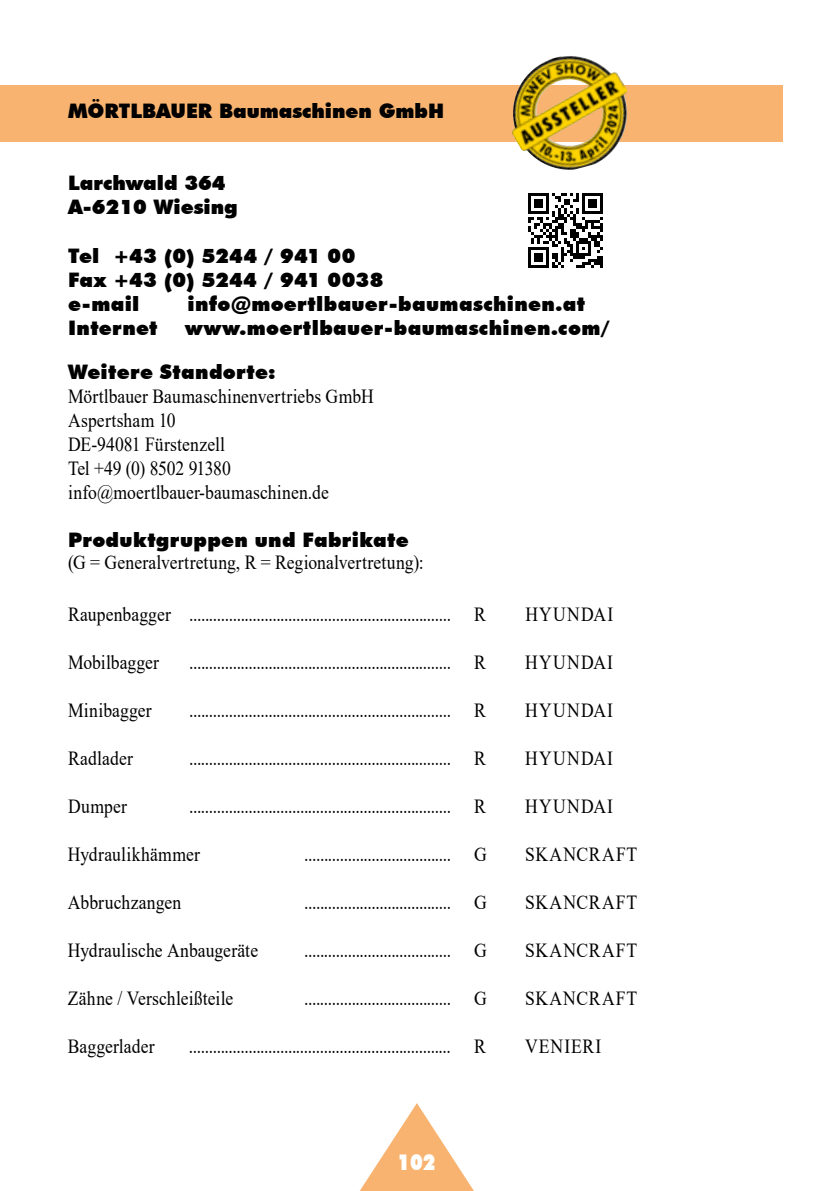
<style>
.page{position:relative;width:834px;height:1191px;background:#fff}
.page>*{position:absolute;margin:0;border:0;box-sizing:border-box;transform-origin:0 0}
.t1{font:900 22px "Futura BT";color:#fff;scale:.85 1}
.t2{font:20px/24px "Times New Roman";letter-spacing:.01em;color:#000;scale:.88 1}
.t3{font:900 20px/24.2px "Futura BT";letter-spacing:.015em;color:#000}
.t4{font:20px "Times New Roman";letter-spacing:.055em;color:#000;scale:.88 1}
.t5{font:20px "Times New Roman";letter-spacing:.065em;color:#000;scale:.88 1}
.t6{font:20px "Times New Roman";letter-spacing:.06em;color:#000;scale:.88 1}
</style>
<div class="page">
<svg style="left:359px;top:1103px;width:115px;height:88px"></svg>
<div style="left:0;top:85px;width:782px;height:57px;background:#f7b36f"></div>
<svg style="left:528px;top:193px;width:74px;height:75px"></svg>
<img style="left:525px;top:56px;width:44px;height:22px">
<p class="t3" style="left:68px;top:99px;width:377px">MÖRTLBAUER Baumaschinen GmbH</p>
<p class="t3" style="left:68px;top:171px;width:171px">Larchwald 364<br>A-6210 Wiesing</p>
<p class="t3" style="left:68px;top:243px;width:317px">Tel +43 (0) 5244 / 941 00<br>Fax +43 (0) 5244 / 941 0038 e-mail</p>
<p class="t3" style="left:187px;top:291px;width:399px">info@moertlbauer-baumaschinen.at</p>
<p class="t3" style="left:68px;top:315px;width:91px">Internet</p>
<p class="t3" style="left:185px;top:315px;width:426px">www.moertlbauer-baumaschinen.com/</p>
<p class="t3" style="left:68px;top:359px;width:209px">Weitere Standorte:</p>
<p class="t2" style="left:68px;top:383px;width:349px">Mörtlbauer Baumaschinenvertriebs GmbH<br>Aspertsham 10<br>DE-94081 Fürstenzell<br>Tel +49 (0) 8502 91380 info@moertlbauer-baumaschinen.de</p>
<p class="t3" style="left:68px;top:528px;width:342px">Produktgruppen und Fabrikate</p>
<p class="t2" style="left:68px;top:550px;width:405px">(G = Generalvertretung, R = Regionalvertretung):</p>
<p class="t2" style="left:68px;top:602px;width:476px">Raupenbagger .................................................................. R</p>
<p class="t5" style="left:525px;top:600px;width:101px">HYUNDAI</p>
<p class="t2" style="left:68px;top:650px;width:105px">Mobilbagger</p>
<p class="t2" style="left:189px;top:650px;width:339px">.................................................................. R</p>
<p class="t5" style="left:525px;top:648px;width:101px">HYUNDAI</p>
<p class="t2" style="left:68px;top:698px;width:96px">Minibagger</p>
<p class="t2" style="left:189px;top:698px;width:339px">.................................................................. R</p>
<p class="t5" style="left:525px;top:696px;width:101px">HYUNDAI</p>
<p class="t2" style="left:68px;top:746px;width:75px">Radlader</p>
<p class="t2" style="left:189px;top:746px;width:339px">.................................................................. R</p>
<p class="t5" style="left:525px;top:744px;width:101px">HYUNDAI</p>
<p class="t2" style="left:68px;top:794px;width:68px">Dumper</p>
<p class="t2" style="left:189px;top:794px;width:339px">.................................................................. R</p>
<p class="t5" style="left:525px;top:792px;width:101px">HYUNDAI</p>
<p class="t2" style="left:68px;top:842px;width:152px">Hydraulikhämmer</p>
<p class="t2" style="left:304px;top:842px;width:209px">..................................... G</p>
<p class="t4" style="left:525px;top:840px;width:129px">SKANCRAFT</p>
<p class="t2" style="left:68px;top:890px;width:130px">Abbruchzangen</p>
<p class="t2" style="left:304px;top:890px;width:209px">..................................... G</p>
<p class="t4" style="left:525px;top:888px;width:129px">SKANCRAFT</p>
<p class="t2" style="left:68px;top:938px;width:218px">Hydraulische Anbaugeräte</p>
<p class="t2" style="left:304px;top:938px;width:209px">..................................... G</p>
<p class="t4" style="left:525px;top:936px;width:129px">SKANCRAFT</p>
<p class="t2" style="left:68px;top:986px;width:189px">Zähne / Verschleißteile</p>
<p class="t2" style="left:304px;top:986px;width:209px">..................................... G</p>
<p class="t4" style="left:525px;top:984px;width:129px">SKANCRAFT</p>
<p class="t2" style="left:68px;top:1034px;width:100px">Baggerlader</p>
<p class="t2" style="left:189px;top:1034px;width:339px">.................................................................. R</p>
<p class="t6" style="left:525px;top:1032px;width:88px">VENIERI</p>
<p class="t1" style="left:397px;top:1148px;width:47px">102</p>
</div>
